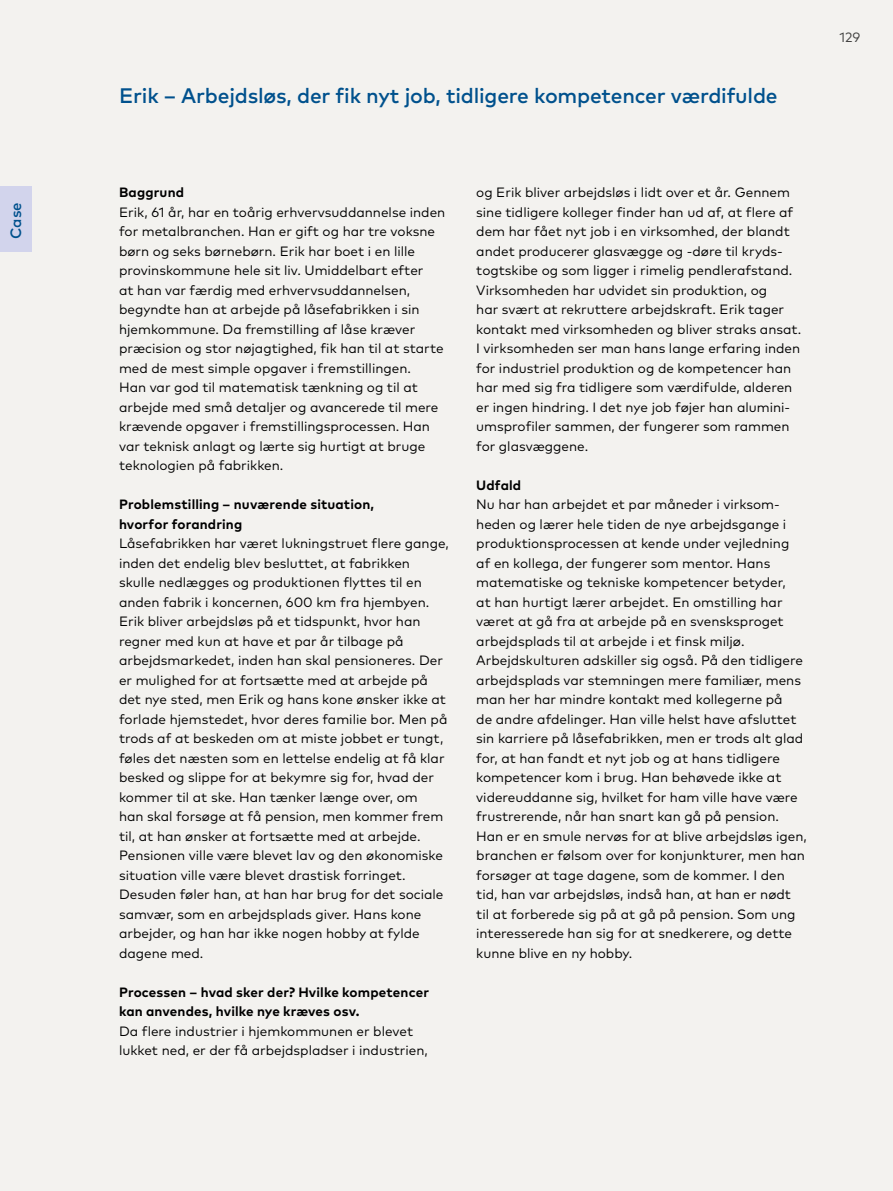
<style>
.page{position:relative;width:893px;height:1191px;background:#f3f2ef}
.page>*{position:absolute;margin:0;border:0;box-sizing:border-box;transform-origin:0 0}
.t1{font:500 21px "Mark OT";letter-spacing:-.01em;color:#00518d}
.t2{font:500 15px "Mark OT";color:#00518d}
.Leipis_tanskaksi{font:13.5px/19.5px "Mark OT";color:#000}
.Leipis_tanskaksi-2{font:700 13.5px/19.5px "Mark OT";letter-spacing:.01em;color:#000}
.t3{font:13.5px "Mark OT";color:#424241}
</style>
<div class="page">
<div style="left:0;top:187px;width:31px;height:65px;background:#d2d4ec"></div>
<p class="t2" style="left:6px;top:239px;width:38px;rotate:-90deg">Case</p>
<p class="t1" style="left:119px;top:82px;width:660px">Erik – Arbejdsløs, der fik nyt job, tidligere kompetencer værdifulde</p>
<p class="Leipis_tanskaksi-2" style="left:119px;top:182px;width:67px">Baggrund</p>
<p class="Leipis_tanskaksi" style="left:119px;top:202px;width:328px">Erik, 61 år, har en toårig erhvervsuddannelse inden for metalbranchen. Han er gift og har tre voksne børn og seks børnebørn. Erik har boet i en lille provinskommune hele sit liv. Umiddelbart efter<br>at han var færdig med erhvervsuddannelsen, begyndte han at arbejde på låsefabrikken i sin hjemkommune. Da fremstilling af låse kræver præcision og stor nøjagtighed, fik han til at starte med de mest simple opgaver i fremstillingen.<br>Han var god til matematisk tænkning og til at arbejde med små detaljer og avancerede til mere krævende opgaver i fremstillingsprocessen. Han var teknisk anlagt og lærte sig hurtigt at bruge teknologien på fabrikken.</p>
<p class="Leipis_tanskaksi-2" style="left:119px;top:494px;width:257px">Problemstilling – nuværende situation,</p>
<p class="Leipis_tanskaksi-2" style="left:119px;top:514px;width:125px">hvorfor forandring</p>
<p class="Leipis_tanskaksi" style="left:119px;top:533px;width:331px">Låsefabrikken har været lukningstruet flere gange, inden det endelig blev besluttet, at fabrikken skulle nedlægges og produktionen flyttes til en anden fabrik i koncernen, 600 km fra hjembyen.<br>Erik bliver arbejdsløs på et tidspunkt, hvor han regner med kun at have et par år tilbage på arbejdsmarkedet, inden han skal pensioneres. Der er mulighed for at fortsætte med at arbejde på det nye sted, men Erik og hans kone ønsker ikke at forlade hjemstedet, hvor deres familie bor. Men på trods af at beskeden om at miste jobbet er tungt, føles det næsten som en lettelse endelig at få klar besked og slippe for at bekymre sig for, hvad der kommer til at ske. Han tænker længe over, om<br>han skal forsøge at få pension, men kommer frem til, at han ønsker at fortsætte med at arbejde.<br>Pensionen ville være blevet lav og den økonomiske situation ville være blevet drastisk forringet.<br>Desuden føler han, at han har brug for det sociale samvær, som en arbejdsplads giver. Hans kone arbejder, og han har ikke nogen hobby at fylde dagene med.</p>
<p class="Leipis_tanskaksi-2" style="left:119px;top:982px;width:311px">Processen – hvad sker der? Hvilke kompetencer kan anvendes, hvilke nye kræves osv.</p>
<p class="Leipis_tanskaksi" style="left:119px;top:1021px;width:310px">Da flere industrier i hjemkommunen er blevet lukket ned, er der få arbejdspladser i industrien,</p>
<p class="Leipis_tanskaksi" style="left:476px;top:182px;width:327px">og Erik bliver arbejdsløs i lidt over et år. Gennem sine tidligere kolleger finder han ud af, at flere af dem har fået nyt job i en virksomhed, der blandt andet producerer glasvægge og -døre til kryds&shy;togtskibe og som ligger i rimelig pendlerafstand.<br>Virksomheden har udvidet sin produktion, og<br>har svært at rekruttere arbejdskraft. Erik tager kontakt med virksomheden og bliver straks ansat.<br>I virksomheden ser man hans lange erfaring inden for industriel produktion og de kompetencer han har med sig fra tidligere som værdifulde, alderen er ingen hindring. I det nye job føjer han alumini&shy;umsprofiler sammen, der fungerer som rammen for glasvæggene.</p>
<p class="Leipis_tanskaksi-2" style="left:476px;top:474px;width:46px">Udfald</p>
<p class="Leipis_tanskaksi" style="left:476px;top:494px;width:315px">Nu har han arbejdet et par måneder i virksom&shy;heden og lærer hele tiden de nye arbejdsgange i produktionsprocessen at kende under vejledning af en kollega, der fungerer som mentor. Hans matematiske og tekniske kompetencer betyder, at han hurtigt lærer arbejdet. En omstilling har været at gå fra at arbejde på en svensksproget arbejdsplads til at arbejde i et finsk miljø.</p>
<p class="Leipis_tanskaksi" style="left:476px;top:650px;width:332px">Arbejdskulturen adskiller sig også. På den tidligere arbejdsplads var stemningen mere familiær, mens man her har mindre kontakt med kollegerne på<br>de andre afdelinger. Han ville helst have afsluttet sin karriere på låsefabrikken, men er trods alt glad for, at han fandt et nyt job og at hans tidligere kompetencer kom i brug. Han behøvede ikke at videreuddanne sig, hvilket for ham ville have være frustrerende, når han snart kan gå på pension.<br>Han er en smule nervøs for at blive arbejdsløs igen, branchen er følsom over for konjunkturer, men han forsøger at tage dagene, som de kommer. I den tid, han var arbejdsløs, indså han, at han er nødt til at forberede sig på at gå på pension. Som ung interesserede han sig for at snedkerere, og dette kunne blive en ny hobby.</p>
<p class="t3" style="left:839px;top:29px;width:22px">129</p>
</div>
